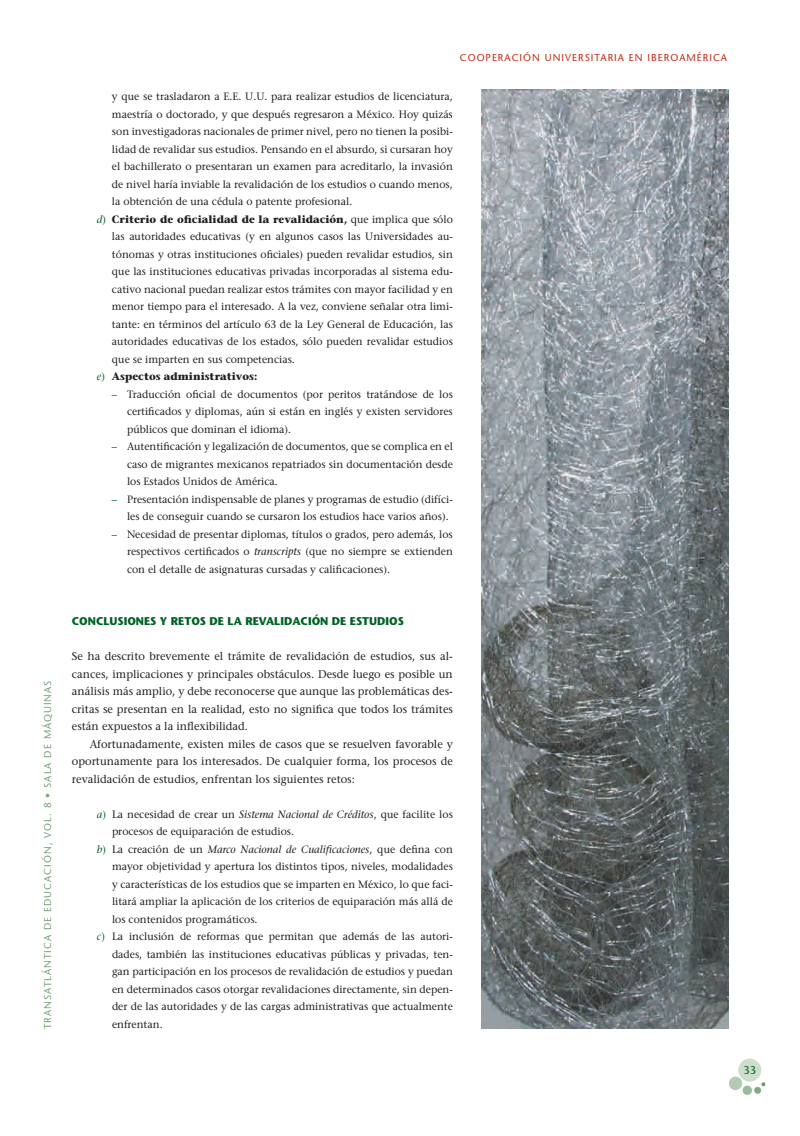
<style>
.page{position:relative;width:800px;height:1136px;background:#fff}
.page>*{position:absolute;margin:0;border:0;box-sizing:border-box;transform-origin:0 0}
.t1{font:500 11.25px/17.5px "Stone Serif Std";color:#231f20;text-align:justify}
.t2{font:700 11.25px "Stone Sans Std";color:#006224}
.t3{font:500 11.25px "Stone Sans Std";color:#006224}
.t4{font:500 10.62px/17.5px "Stone Serif Std";color:#231f20;text-align:justify}
.t5{font:700 10.62px "Stone Serif Std";color:#231f20}
.t6{font:italic 500 10.62px "Stone Serif Std";color:#231f20}
.t7{font:500 10px "Stone Sans Std";letter-spacing:.1em;color:#77a279}
.t8{font:500 10px "Stone Sans Std";letter-spacing:.1em;color:#c02d19}
.s1{font-weight:500;font-style:italic;color:#006224}
.s2{font-weight:500;color:#006224}
.s3{font-weight:500}
.s4{color:#006224}
.s5{font-style:italic}
.s6{font-style:italic;color:#006224}
.s7{font-style:normal;color:#006224}
.s8{font-style:normal}
</style>
<div class="page">
<div style="left:728px;top:1077px;width:14px;height:13px;background:#b4cbb3;border-radius:50%"></div>
<div style="left:742px;top:1086px;width:9px;height:9px;background:#9bba9c;border-radius:50%"></div>
<div style="left:754px;top:1087px;width:6px;height:7px;background:#83a983;border-radius:50%"></div>
<svg style="left:738px;top:1059px;width:27px;height:27px"></svg>
<img style="left:481px;top:90px;width:246px;height:939px">
<p class="t7" style="left:42px;top:1029px;width:350px;rotate:-90deg">TRANSATLÁNTICA DE EDUCACIÓN, VOL. 8 • SALA DE MÁQUINAS</p>
<p class="t8" style="left:459px;top:52px;width:268px">COOPERACIÓN UNIVERSITARIA EN IBEROAMÉRICA</p>
<p class="t4" style="left:112px;top:88px;width:342px">y que se trasladaron a E.E. U.U. para realizar estudios de licenciatura,</p>
<p class="t4" style="left:112px;top:105px;width:342px">maestría o doctorado, y que después regresaron a México. Hoy quizás</p>
<p class="t4" style="left:112px;top:123px;width:342px">son investigadoras nacionales de primer nivel, pero no tienen la posibi-</p>
<p class="t4" style="left:112px;top:140px;width:342px">lidad de revalidar sus estudios. Pensando en el absurdo, si cursaran hoy</p>
<p class="t4" style="left:112px;top:158px;width:342px">el bachillerato o presentaran un examen para acreditarlo, la invasión</p>
<p class="t4" style="left:112px;top:175px;width:342px">de nivel haría inviable la revalidación de los estudios o cuando menos,</p>
<p class="t4" style="left:112px;top:193px;width:242px">la obtención de una cédula o patente profesional.</p>
<p class="t5" style="left:97px;top:212px;width:357px"><span class="s1">d</span><span class="s2">)</span> Criterio de oficialidad de la revalidación, <span class="s3">que implica que sólo</span></p>
<p class="t4" style="left:112px;top:228px;width:342px">las autoridades educativas (y en algunos casos las Universidades au-</p>
<p class="t4" style="left:112px;top:245px;width:342px">tónomas y otras instituciones oficiales) pueden revalidar estudios, sin</p>
<p class="t4" style="left:112px;top:263px;width:342px">que las instituciones educativas privadas incorporadas al sistema edu-</p>
<p class="t4" style="left:112px;top:280px;width:342px">cativo nacional puedan realizar estos trámites con mayor facilidad y en</p>
<p class="t4" style="left:112px;top:298px;width:342px">menor tiempo para el interesado. A la vez, conviene señalar otra limi-</p>
<p class="t4" style="left:112px;top:315px;width:342px">tante: en términos del artículo 63 de la Ley General de Educación, las</p>
<p class="t4" style="left:112px;top:333px;width:342px">autoridades educativas de los estados, sólo pueden revalidar estudios</p>
<p class="t4" style="left:112px;top:350px;width:184px">que se imparten en sus competencias.</p>
<p class="t5" style="left:97px;top:370px;width:162px"><span class="s1">e</span><span class="s2">)</span> Aspectos administrativos:</p>
<p class="t4" style="left:127px;top:385px;width:327px;text-indent:-15px"><span class="s4">–</span> Traducción oficial de documentos (por peritos tratándose de los certificados y diplomas, aún si están en inglés y existen servidores públicos que dominan el idioma).</p>
<p class="t4" style="left:127px;top:438px;width:327px;text-indent:-15px"><span class="s4">–</span> Autentificación y legalización de documentos, que se complica en el caso de migrantes mexicanos repatriados sin documentación desde los Estados Unidos de América.</p>
<p class="t4" style="left:127px;top:490px;width:327px;text-indent:-15px"><span class="s4">–</span> Presentación indispensable de planes y programas de estudio (difíci&shy;les de conseguir cuando se cursaron los estudios hace varios años).</p>
<p class="t4" style="left:127px;top:525px;width:327px;text-indent:-15px"><span class="s4">–</span> Necesidad de presentar diplomas, títulos o grados, pero además, los respectivos certificados o <span class="s5">transcripts</span> (que no siempre se extienden con el detalle de asignaturas cursadas y calificaciones).</p>
<p class="t2" style="left:72px;top:615px;width:333px">CONCLUSIONES Y RETOS DE LA REVALIDACIÓN DE ESTUDIOS</p>
<p class="t1" style="left:72px;top:648px;width:382px">Se ha descrito brevemente el trámite de revalidación de estudios, sus al&shy;cances, implicaciones y principales obstáculos. Desde luego es posible un análisis más amplio, y debe reconocerse que aunque las problemáticas des&shy;critas se presentan en la realidad, esto no significa que todos los trámites están expuestos a la inflexibilidad.</p>
<p class="t1" style="left:72px;top:735px;width:382px;text-indent:18px">Afortunadamente, existen miles de casos que se resuelven favorable y oportunamente para los interesados. De cualquier forma, los procesos de revalidación de estudios, enfrentan los siguientes retos:</p>
<p class="t4" style="left:97px;top:805px;width:357px"><span class="s6">a</span><span class="s4">)</span> La necesidad de crear un <span class="s5">Sistema Nacional de Créditos</span>, que facilite los</p>
<p class="t4" style="left:112px;top:823px;width:183px">procesos de equiparación de estudios.</p>
<p class="t6" style="left:97px;top:843px;width:357px"><span class="s4">b</span><span class="s7">)</span> <span class="s8">La creación de un</span> Marco Nacional de Cualificaciones<span class="s8">, que defina con</span></p>
<p class="t4" style="left:112px;top:858px;width:342px">mayor objetividad y apertura los distintos tipos, niveles, modalidades</p>
<p class="t4" style="left:112px;top:875px;width:342px">y características de los estudios que se imparten en México, lo que faci-</p>
<p class="t4" style="left:112px;top:893px;width:342px">litará ampliar la aplicación de los criterios de equiparación más allá de</p>
<p class="t4" style="left:112px;top:910px;width:147px">los contenidos programáticos.</p>
<p class="t4" style="left:97px;top:928px;width:357px"><span class="s6">c</span><span class="s4">)</span> La inclusión de reformas que permitan que además de las autori-</p>
<p class="t4" style="left:112px;top:945px;width:342px">dades, también las instituciones educativas públicas y privadas, ten-</p>
<p class="t4" style="left:112px;top:963px;width:342px">gan participación en los procesos de revalidación de estudios y puedan</p>
<p class="t4" style="left:112px;top:980px;width:342px">en determinados casos otorgar revalidaciones directamente, sin depen-</p>
<p class="t4" style="left:112px;top:998px;width:342px">der de las autoridades y de las cargas administrativas que actualmente</p>
<p class="t4" style="left:112px;top:1015px;width:52px">enfrentan.</p>
<p class="t3" style="left:743px;top:1063px;width:14px">33</p>
</div>
